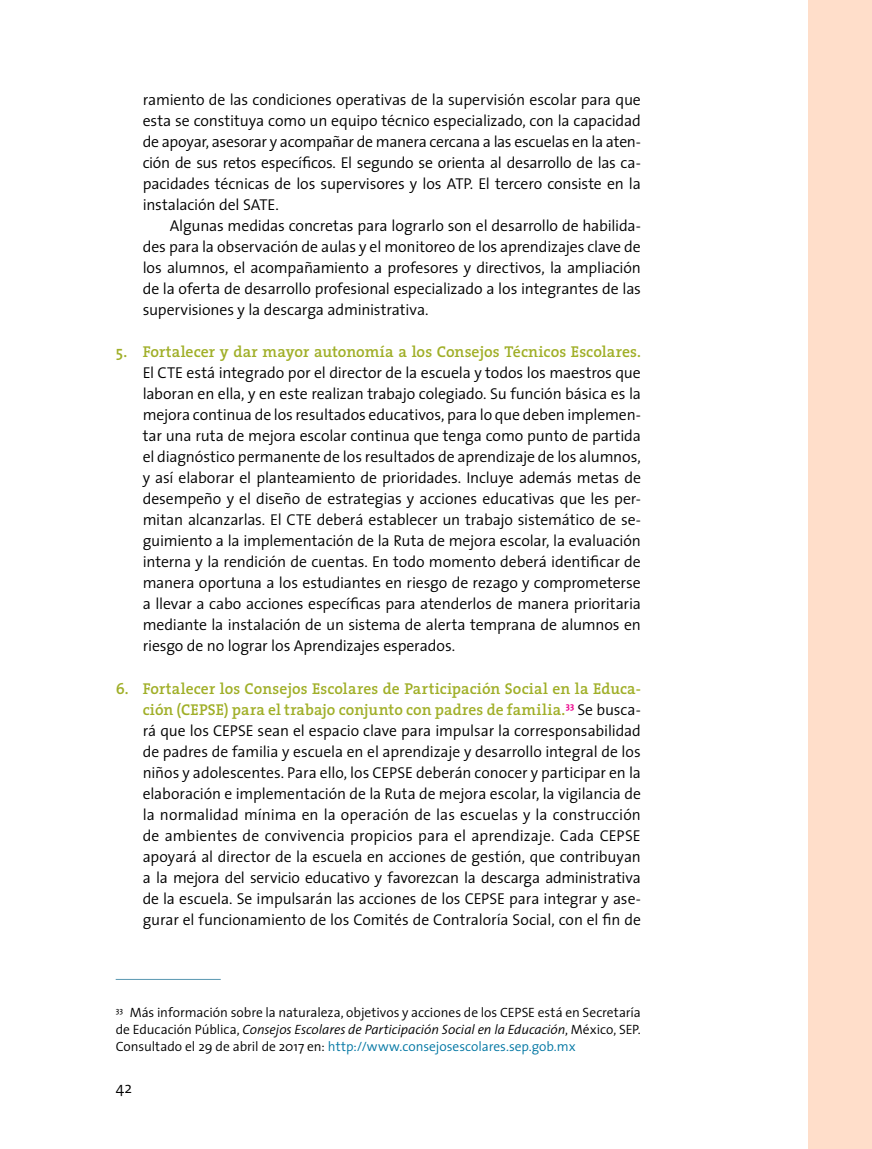
<style>
.page{position:relative;width:872px;height:1149px;background:#fff}
.page>*{position:absolute;margin:0;border:0;box-sizing:border-box;transform-origin:0 0}
.t1{font:300 15.75px/21px "The Sans";letter-spacing:-.005em;color:#000;text-align:justify}
.t2{font:600 15.75px/21px "The Serif";letter-spacing:.005em;color:#a0af28;text-align:right}
.t3{font:300 13.5px/16.8px "The Sans";color:#000;text-align:justify}
.s1{font-family:"The Sans";font-weight:300;color:#000}
.s2{font-style:italic}
.s3{color:#0076a3}
</style>
<div class="page">
<div style="left:809px;top:0;width:63px;height:1148px;background:#ffdeca"></div>
<hr style="left:116px;top:978px;width:105px;height:1px;background:#5997b1">
<p class="t1" style="left:143px;top:89px;width:500px">ramiento de las condiciones operativas de la supervisión escolar para que esta se constituya como un equipo técnico especializado, con la capacidad de apoyar, asesorar y acompañar de manera cercana a las escuelas en la aten&shy;ción de sus retos específicos. El segundo se orienta al desarrollo de las ca&shy;pacidades técnicas de los supervisores y los ATP. El tercero consiste en la instalación del SATE.</p>
<p class="t1" style="left:143px;top:215px;width:500px;text-indent:27px">Algunas medidas concretas para lograrlo son el desarrollo de habilida&shy;des para la observación de aulas y el monitoreo de los aprendizajes clave de los alumnos, el acompañamiento a profesores y directivos, la ampliación de la oferta de desarrollo profesional especializado a los integrantes de las supervisiones y la descarga administrativa.</p>
<p class="t2" style="left:116px;top:341px;width:527px">5. Fortalecer y dar mayor autonomía a los Consejos Técnicos Escolares.</p>
<p class="t1" style="left:143px;top:362px;width:500px">El CTE está integrado por el director de la escuela y todos los maestros que laboran en ella, y en este realizan trabajo colegiado. Su función básica es la mejora continua de los resultados educativos, para lo que deben implemen&shy;tar una ruta de mejora escolar continua que tenga como punto de partida el diagnóstico permanente de los resultados de aprendizaje de los alumnos, y así elaborar el planteamiento de prioridades. Incluye además metas de desempeño y el diseño de estrategias y acciones educativas que les per&shy;mitan alcanzarlas. El CTE deberá establecer un trabajo sistemático de se&shy;guimiento a la implementación de la Ruta de mejora escolar, la evaluación interna y la rendición de cuentas. En todo momento deberá identificar de manera oportuna a los estudiantes en riesgo de rezago y comprometerse a llevar a cabo acciones específicas para atenderlos de manera prioritaria mediante la instalación de un sistema de alerta temprana de alumnos en riesgo de no lograr los Aprendizajes esperados.</p>
<p class="t2" style="left:116px;top:677px;width:527px">6. Fortalecer los Consejos Escolares de Participación Social en la Educa&shy;ción (CEPSE) para el trabajo conjunto con padres de familia.<sup>33</sup> <span class="s1">Se busca-</span></p>
<p class="t1" style="left:143px;top:719px;width:500px">rá que los CEPSE sean el espacio clave para impulsar la corresponsabilidad de padres de familia y escuela en el aprendizaje y desarrollo integral de los niños y adolescentes. Para ello, los CEPSE deberán conocer y participar en la elaboración e implementación de la Ruta de mejora escolar, la vigilancia de la normalidad mínima en la operación de las escuelas y la construcción de ambientes de convivencia propicios para el aprendizaje. Cada CEPSE apoyará al director de la escuela en acciones de gestión, que contribuyan a la mejora del servicio educativo y favorezcan la descarga administrativa de la escuela. Se impulsarán las acciones de los CEPSE para integrar y ase&shy;gurar el funcionamiento de los Comités de Contraloría Social, con el fin de</p>
<p class="t3" style="left:116px;top:1003px;width:527px"><sup>33</sup> Más información sobre la naturaleza, objetivos y acciones de los CEPSE está en Secretaría de Educación Pública, <span class="s2">Consejos Escolares de Participación Social en la Educación</span>, México, SEP.<br>Consultado el 29 de abril de 2017 en: <span class="s3">http://www.consejosescolares.sep.gob.mx</span></p>
<p class="t1" style="left:116px;top:1076px;width:18px">42</p>
</div>
